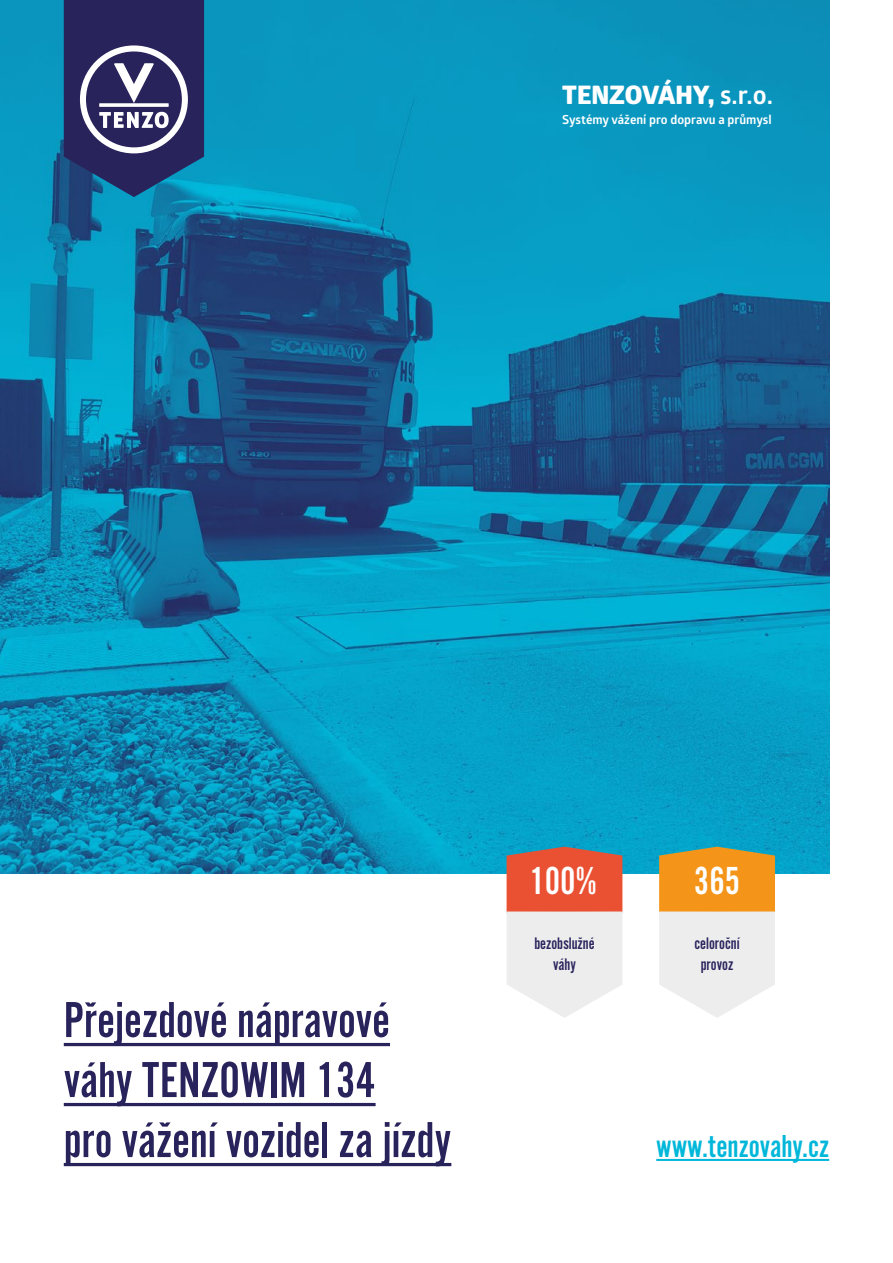
<style>
.page{position:relative;width:893px;height:1263px;background:#fff}
.page>*{position:absolute;margin:0;border:0;box-sizing:border-box;transform-origin:0 0}
.t1{font:52.5px/60px "Alternate Got No 2 D";color:#29235c}
.t2{font:40.65px "Alternate Got No 2 D";color:#fff}
.t3{font:33px "Alternate Got No 2 D";color:#00b7da}
.t4{font:800 25.5px "Glober";color:#fff}
.t5{font:17.4px/20.9px "Alternate Got No 2 D";color:#29235c;text-align:center}
.t6{font:700 12.45px "Glober";color:#fff}
.s1{font-weight:700}
</style>
<div class="page">
<img style="left:0;top:0;width:829px;height:874px">
<svg style="left:64px;top:0;width:140px;height:197px;background:#404677"></svg>
<hr style="left:64px;top:1043px;width:326px;height:3px;background:#29235c">
<hr style="left:64px;top:1103px;width:312px;height:3px;background:#29235c">
<hr style="left:64px;top:1163px;width:387px;height:3px;background:#29235c">
<hr style="left:656px;top:1159px;width:173px;height:2px;background:#00b7da">
<svg style="left:659px;top:847px;width:116px;height:171px;background:#ebcda3"></svg>
<svg style="left:507px;top:847px;width:115px;height:171px;background:#e8b5ab"></svg>
<p class="t4" style="left:562px;top:76px;width:212px">TENZOVÁHY, <span class="s1">s.r.o.</span></p>
<p class="t6" style="left:562px;top:111px;width:211px">Systémy vážení pro dopravu a průmysl</p>
<p class="t1" style="left:64px;top:991px;width:389px">Přejezdové nápravové váhy TENZOWIM 134<br>pro vážení vozidel za jízdy</p>
<p class="t2" style="left:529px;top:859px;width:69px">100%</p>
<p class="t5" style="left:534px;top:934px;width:62px">bezobslužné váhy</p>
<p class="t2" style="left:694px;top:859px;width:48px">365</p>
<p class="t5" style="left:694px;top:934px;width:47px">celoroční provoz</p>
<p class="t3" style="left:656px;top:1128px;width:174px">www.tenzovahy.cz</p>
</div>
